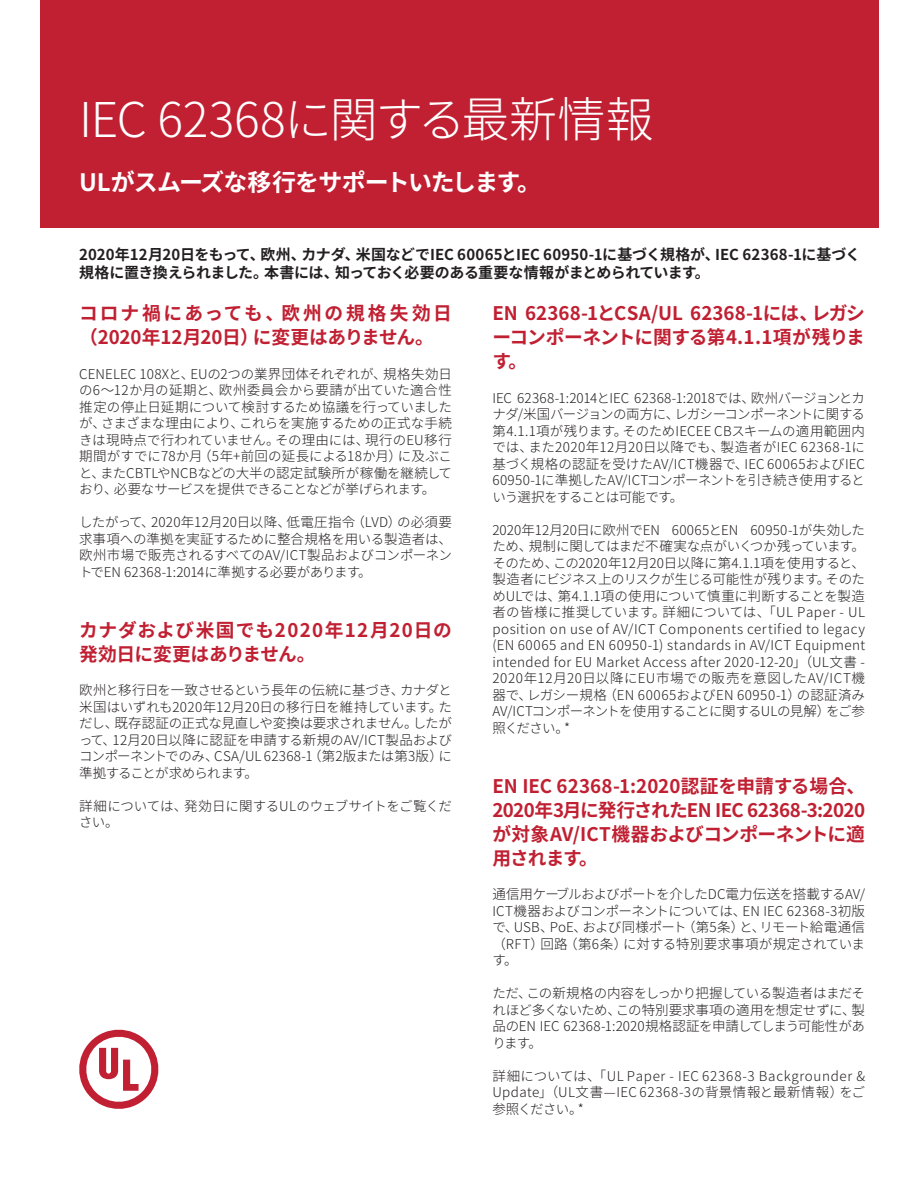
<style>
.page{position:relative;width:918px;height:1188px;background:#fff}
.page>*{position:absolute;margin:0;border:0;box-sizing:border-box;transform-origin:0 0}
.t1{font:300 48px "Noto Sans CJ Kjp";letter-spacing:-.015em;color:#fff}
.t2{font:700 24px "Noto Sans CJ Kjp";letter-spacing:-.045em;color:#fff}
.t3{font:700 18.75px/24px "Noto Sans CJ Kjp";letter-spacing:-.01em;color:#c02032;text-align:justify}
.t4{font:700 18.75px/24px "Noto Sans CJ Kjp";letter-spacing:.015em;color:#c02032}
.t5{font:700 18.75px/24px "Noto Sans CJ Kjp";letter-spacing:.035em;color:#c02032}
.t6{font:700 15px/18px "Noto Sans CJ Kjp";letter-spacing:-.015em;color:#231f20}
.t7{font:300 13.5px/16.5px "Noto Sans CJ Kjp";letter-spacing:-.015em;color:#231f20;text-align:justify}
</style>
<div class="page">
<div style="left:40px;top:0;width:838px;height:228px;background:#c12032"></div>
<svg style="left:79px;top:1029px;width:80px;height:80px"></svg>
<h1 class="t1" style="left:79px;top:93px;width:576px">IEC 62368に関する最新情報</h1>
<h2 class="t2" style="left:79px;top:169px;width:463px">ULがスムーズな移行をサポートいたします。</h2>
<p class="t6" style="left:79px;top:246px;width:783px">2020年12月20日をもって、欧州、カナダ、米国などでIEC 60065とIEC 60950-1に基づく規格が、IEC 62368-1に基づく規格に置き換えられました。本書には、知っておく必要のある重要な情報がまとめられています。</p>
<h3 class="t4" style="left:79px;top:302px;width:374px">コロナ禍にあっても、欧州の規格失効日（2020年12月20日）に変更はありません。</h3>
<p class="t7" style="left:79px;top:366px;width:374px">CENELEC 108Xと、EUの2つの業界団体それぞれが、規格失効日の6～12か月の延期と、欧州委員会から要請が出ていた適合性推定の停止日延期について検討するため協議を行っていましたが、さまざまな理由により、これらを実施するための正式な手続きは現時点で行われていません。その理由には、現行のEU移行期間がすでに78か月（5年+前回の延長による18か月）に及ぶこと、またCBTLやNCBなどの大半の認定試験所が稼働を継続しており、必要なサービスを提供できることなどが挙げられます。</p>
<p class="t7" style="left:79px;top:514px;width:374px">したがって、2020年12月20日以降、低電圧指令（LVD）の必須要求事項への準拠を実証するために整合規格を用いる製造者は、欧州市場で販売されるすべてのAV/ICT製品およびコンポーネントでEN 62368-1:2014に準拠する必要があります。</p>
<h3 class="t3" style="left:492px;top:302px;width:374px">EN 62368-1とCSA/UL 62368-1には、レガシーコンポーネントに関する第4.1.1項が残ります。</h3>
<p class="t7" style="left:492px;top:390px;width:374px">IEC 62368-1:2014とIEC 62368-1:2018では、欧州バージョンとカナダ/米国バージョンの両方に、レガシーコンポーネントに関する第4.1.1項が残ります。そのためIECEE CBスキームの適用範囲内では、また2020年12月20日以降でも、製造者がIEC 62368-1に基づく規格の認証を受けたAV/ICT機器で、IEC 60065およびIEC 60950-1に準拠したAV/ICTコンポーネントを引き続き使用するという選択をすることは可能です。</p>
<p class="t7" style="left:492px;top:522px;width:374px">2020年12月20日に欧州でEN 60065とEN 60950-1が失効したため、規制に関してはまだ不確実な点がいくつか残っています。そのため、この2020年12月20日以降に第4.1.1項を使用すると、製造者にビジネス上のリスクが生じる可能性が残ります。そのためULでは、第4.1.1項の使用について慎重に判断することを製造者の皆様に推奨しています。詳細については、「UL Paper - UL position on use of AV/ICT Components certified to legacy (EN 60065 and EN 60950-1) standards in AV/ICT Equipment intended for EU Market Access after 2020-12-20」（UL文書 - 2020年12月20日以降にEU市場での販売を意図したAV/ICT機器で、レガシー規格（EN 60065およびEN 60950-1）の認証済みAV/ICTコンポーネントを使用することに関するULの見解）をご参照ください。*</p>
<h3 class="t5" style="left:79px;top:618px;width:374px">カナダおよび米国でも2020年12月20日の発効日に変更はありません。</h3>
<p class="t7" style="left:79px;top:682px;width:374px">欧州と移行日を一致させるという長年の伝統に基づき、カナダと米国はいずれも2020年12月20日の移行日を維持しています。ただし、既存認証の正式な見直しや変換は要求されません。したがって、12月20日以降に認証を申請する新規のAV/ICT製品およびコンポーネントでのみ、CSA/UL 62368-1（第2版または第3版）に準拠することが求められます。</p>
<p class="t7" style="left:79px;top:798px;width:374px">詳細については、発効日に関するULのウェブサイトをご覧ください。</p>
<h3 class="t3" style="left:492px;top:774px;width:374px">EN IEC 62368-1:2020認証を申請する場合、2020年3月に発行されたEN IEC 62368-3:2020が対象AV/ICT機器およびコンポーネントに適用されます。</h3>
<p class="t7" style="left:492px;top:886px;width:374px">通信用ケーブルおよびポートを介したDC電力伝送を搭載するAV/ ICT機器およびコンポーネントについては、EN IEC 62368-3初版で、USB、PoE、および同様ポート（第5条）と、リモート給電通信（RFT）回路（第6条）に対する特別要求事項が規定されています。</p>
<p class="t7" style="left:492px;top:985px;width:374px">ただ、この新規格の内容をしっかり把握している製造者はまだそれほど多くないため、この特別要求事項の適用を想定せずに、製品のEN IEC 62368-1:2020規格認証を申請してしまう可能性があります。</p>
<p class="t7" style="left:492px;top:1068px;width:374px">詳細については、「UL Paper - IEC 62368-3 Backgrounder &amp; Update」（UL文書—IEC 62368-3の背景情報と最新情報）をご参照ください。*</p>
</div>
